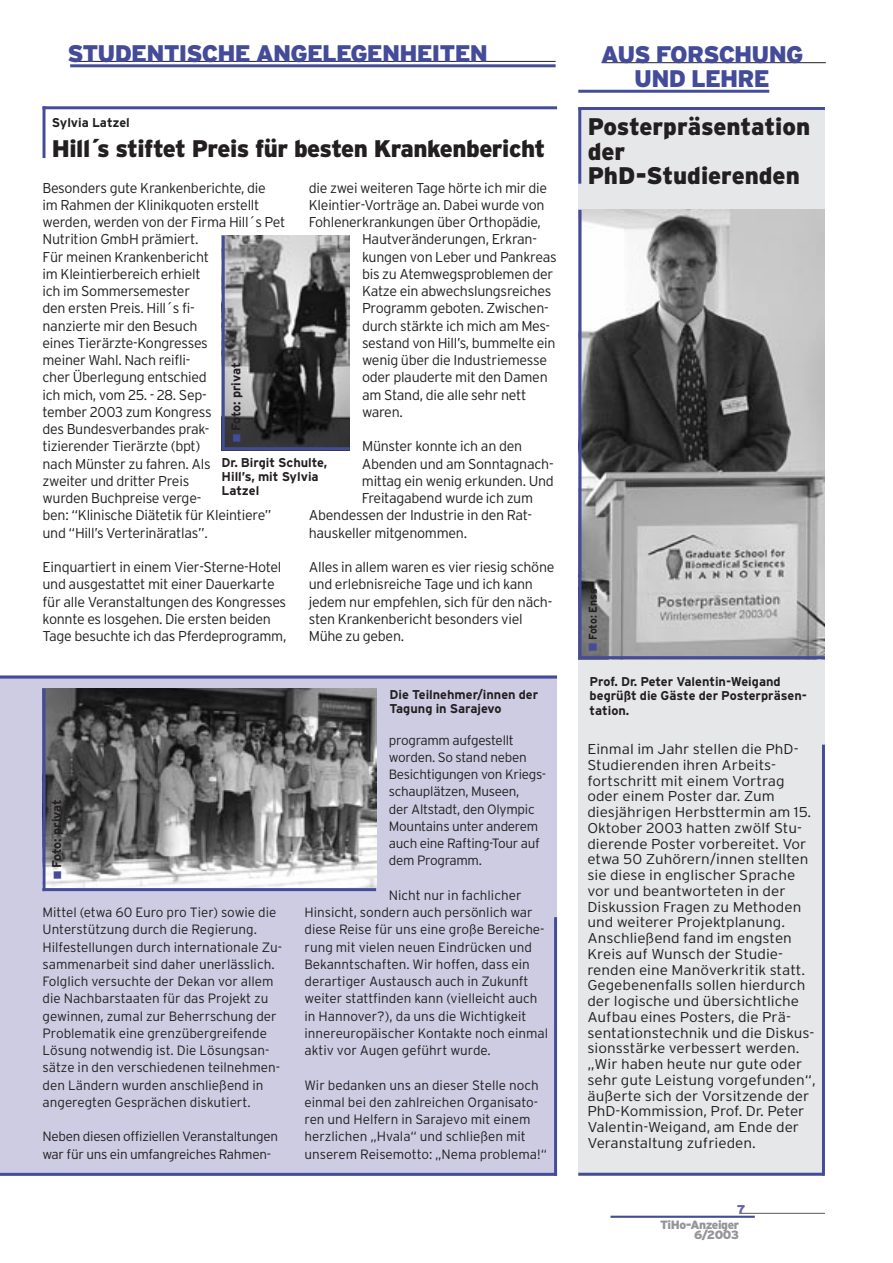
<style>
.page{position:relative;width:893px;height:1263px;background:#fff}
.page>*{position:absolute;margin:0;border:0;box-sizing:border-box;transform-origin:0 0}
.t1{font:900 24px/24.2px "Interstate";letter-spacing:-.035em;color:#444c99;text-align:center}
.t2{font:900 24px "Interstate";letter-spacing:-.02em;color:#231f20}
.t3{font:900 24px/24px "Interstate";color:#231f20}
.t4{font:300 14.25px/17.2px "Interstate";letter-spacing:-.02em;color:#231f20}
.t5{font:300 14.25px/15.8px "Interstate";color:#231f20;scale:1.07 1}
.t6{font:300 13.5px/17.2px "Interstate";color:#231f20}
.t7{font:300 13.5px/17.2px "Interstate";letter-spacing:-.02em;color:#231f20}
.t8{font:700 12.75px/14.4px "Interstate";color:#231f20}
.t9{font:900 12.75px "Interstate";color:#6366a8}
.t10{font:900 12px/10.5px "Interstate";letter-spacing:-.035em;color:#939598;text-align:right}
.t11{font:700 11.25px "Interstate";letter-spacing:-.01em;color:#231f20;scale:.93 1}
</style>
<div class="page">
<div style="left:0;top:676px;width:557px;height:500px;background:#cdcce3"></div>
<div style="left:578px;top:108px;width:247px;height:1068px;background:#e6e7e9"></div>
<hr style="left:740px;top:1213px;width:85px;height:1px;background:#57585a">
<hr style="left:610px;top:1216px;width:145px;height:2px;background:#444c99">
<hr style="left:77px;top:61px;width:479px;height:1px;background:#231f20">
<hr style="left:70px;top:64px;width:486px;height:3px;background:#444c99">
<hr style="left:43px;top:106px;width:2px;height:52px;background:#444c99">
<hr style="left:578px;top:107px;width:247px;height:3px;background:#444c99">
<hr style="left:578px;top:108px;width:3px;height:76px;background:#444c99">
<hr style="left:602px;top:62px;width:224px;height:1px;background:#231f20">
<hr style="left:578px;top:90px;width:191px;height:3px;background:#444c99">
<hr style="left:578px;top:1173px;width:246px;height:3px;background:#444c99">
<hr style="left:822px;top:745px;width:3px;height:431px;background:#444c99">
<hr style="left:43px;top:106px;width:514px;height:3px;background:#444c99">
<hr style="left:0;top:676px;width:557px;height:3px;background:#444c99">
<hr style="left:0;top:1173px;width:557px;height:3px;background:#444c99">
<hr style="left:554px;top:917px;width:3px;height:259px;background:#444c99">
<img style="left:225px;top:235px;width:124px;height:212px">
<hr style="left:222px;top:447px;width:128px;height:3px;background:#444c99">
<hr style="left:222px;top:235px;width:3px;height:215px;background:#444c99">
<img style="left:45px;top:688px;width:331px;height:199px">
<hr style="left:43px;top:688px;width:2px;height:203px;background:#444c99">
<img style="left:581px;top:210px;width:244px;height:446px">
<hr style="left:578px;top:210px;width:3px;height:449px;background:#444c99">
<hr style="left:579px;top:656px;width:246px;height:3px;background:#444c99">
<hr style="left:43px;top:888px;width:333px;height:3px;background:#444c99">
<svg style="left:233px;top:434px;width:8px;height:7px"></svg>
<svg style="left:54px;top:871px;width:7px;height:7px"></svg>
<svg style="left:589px;top:643px;width:8px;height:7px"></svg>
<h1 class="t1" style="left:68px;top:41px;width:422px">STUDENTISCHE ANGELEGENHEITEN</h1>
<p class="t8" style="left:52px;top:115px;width:79px">Sylvia Latzel</p>
<h1 class="t2" style="left:52px;top:135px;width:495px">Hill´s stiftet Preis für besten Krankenbericht</h1>
<p class="t4" style="left:43px;top:179px;width:244px">Besonders gute Krankenberichte, die<br>im Rahmen der Klinikquoten erstellt werden, werden von der Firma Hill´s Pet<br>Nutrition GmbH prämiert.<br>Für meinen Krankenbericht<br>im Kleintierbereich erhielt<br>ich im Sommersemester<br>den ersten Preis. Hill´s fi-<br>nanzierte mir den Besuch<br>eines Tierärzte-Kongresses<br>meiner Wahl. Nach reifli-<br>cher Überlegung entschied<br>ich mich, vom 25. - 28. Sep-<br>tember 2003 zum Kongress<br>des Bundesverbandes prak-<br>tizierender Tierärzte (bpt)<br>nach Münster zu fahren. Als<br>zweiter und dritter Preis<br>wurden Buchpreise verge-<br>ben: “Klinische Diätetik für Kleintiere” und “Hill’s Verterinäratlas”.</p>
<p class="t4" style="left:43px;top:558px;width:245px">Einquartiert in einem Vier-Sterne-Hotel und ausgestattet mit einer Dauerkarte für alle Veranstaltungen des Kongresses konnte es losgehen. Die ersten beiden Tage besuchte ich das Pferdeprogramm,</p>
<p class="t4" style="left:309px;top:179px;width:240px">die zwei weiteren Tage hörte ich mir die</p>
<p class="t4" style="left:309px;top:196px;width:237px">Kleintier-Vorträge an. Dabei wurde von</p>
<p class="t4" style="left:309px;top:213px;width:234px">Fohlenerkrankungen über Orthopädie,</p>
<p class="t4" style="left:362px;top:231px;width:176px">Hautveränderungen, Erkran-</p>
<p class="t4" style="left:362px;top:248px;width:196px">kungen von Leber und Pankreas</p>
<p class="t4" style="left:362px;top:265px;width:193px">bis zu Atemwegsproblemen der</p>
<p class="t4" style="left:362px;top:282px;width:191px">Katze ein abwechslungsreiches</p>
<p class="t4" style="left:362px;top:300px;width:188px">Programm geboten. Zwischen-</p>
<p class="t4" style="left:362px;top:317px;width:190px">durch stärkte ich mich am Mes-</p>
<p class="t4" style="left:362px;top:334px;width:195px">sestand von Hill’s, bummelte ein</p>
<p class="t4" style="left:362px;top:351px;width:186px">wenig über die Industriemesse</p>
<p class="t4" style="left:362px;top:369px;width:187px">oder plauderte mit den Damen</p>
<p class="t4" style="left:362px;top:386px;width:166px">am Stand, die alle sehr nett</p>
<p class="t4" style="left:362px;top:403px;width:42px">waren.</p>
<p class="t4" style="left:362px;top:438px;width:162px">Münster konnte ich an den</p>
<p class="t4" style="left:362px;top:455px;width:193px">Abenden und am Sonntagnach-</p>
<p class="t4" style="left:362px;top:472px;width:193px">mittag ein wenig erkunden. Und</p>
<p class="t4" style="left:362px;top:489px;width:173px">Freitagabend wurde ich zum</p>
<p class="t4" style="left:309px;top:507px;width:225px">Abendessen der Industrie in den Rat-</p>
<p class="t4" style="left:309px;top:524px;width:160px">hauskeller mitgenommen.</p>
<p class="t4" style="left:309px;top:558px;width:247px">Alles in allem waren es vier riesig schöne und erlebnisreiche Tage und ich kann jedem nur empfehlen, sich für den näch&shy;sten Krankenbericht besonders viel Mühe zu geben.</p>
<p class="t8" style="left:229px;top:431px;width:70px;rotate:-90deg">Foto: privat</p>
<p class="t8" style="left:222px;top:455px;width:107px">Dr. Birgit Schulte,<br>Hill’s, mit Sylvia<br>Latzel</p>
<p class="t8" style="left:50px;top:868px;width:70px;rotate:-90deg">Foto: privat</p>
<p class="t6" style="left:43px;top:904px;width:241px">Mittel (etwa 60 Euro pro Tier) sowie die Unterstützung durch die Regierung.<br>Hilfestellungen durch internationale Zu&shy;sammenarbeit sind daher unerlässlich.<br>Folglich versuchte der Dekan vor allem die Nachbarstaaten für das Projekt zu gewinnen, zumal zur Beherrschung der Problematik eine grenzübergreifende Lösung notwendig ist. Die Lösungsan&shy;sätze in den verschiedenen teilnehmen&shy;den Ländern wurden anschließend in angeregten Gesprächen diskutiert.</p>
<p class="t7" style="left:43px;top:1128px;width:237px">Neben diesen offiziellen Veranstaltungen war für uns ein umfangreiches Rahmen-</p>
<p class="t8" style="left:390px;top:687px;width:150px">Die Teilnehmer/innen der<br>Tagung in Sarajevo</p>
<p class="t7" style="left:389px;top:731px;width:159px">programm aufgestellt worden. So stand neben<br>Besichtigungen von Kriegs&shy;schauplätzen, Museen,<br>der Altstadt, den Olympic<br>Mountains unter anderem auch eine Rafting-Tour auf dem Programm.</p>
<p class="t6" style="left:305px;top:886px;width:245px;text-indent:84px">Nicht nur in fachlicher Hinsicht, sondern auch persönlich war diese Reise für uns eine große Bereiche&shy;rung mit vielen neuen Eindrücken und Bekanntschaften. Wir hoffen, dass ein derartiger Austausch auch in Zukunft weiter stattfinden kann (vielleicht auch in Hannover?), da uns die Wichtigkeit innereuropäischer Kontakte noch einmal aktiv vor Augen geführt wurde.</p>
<p class="t6" style="left:305px;top:1076px;width:244px">Wir bedanken uns an dieser Stelle noch einmal bei den zahlreichen Organisato&shy;ren und Helfern in Sarajevo mit einem herzlichen „Hvala“ und schließen mit unserem Reisemotto: „Nema problema!“</p>
<h1 class="t1" style="left:601px;top:42px;width:204px">AUS FORSCHUNG<br>UND LEHRE</h1>
<h1 class="t3" style="left:588px;top:115px;width:224px">Posterpräsentation der<br>PhD-Studierenden</h1>
<p class="t11" style="left:586px;top:640px;width:57px;rotate:-90deg">Foto: Enss</p>
<p class="t8" style="left:590px;top:674px;width:219px">Prof. Dr. Peter Valentin-Weigand begrüßt die Gäste der Posterpräsen&shy;tation.</p>
<p class="t5" style="left:587px;top:741px;width:215px">Einmal im Jahr stellen die PhD-<br>Studierenden ihren Arbeits&shy;fortschritt mit einem Vortrag oder einem Poster dar. Zum diesjährigen Herbsttermin am 15.<br>Oktober 2003 hatten zwölf Stu&shy;dierende Poster vorbereitet. Vor etwa 50 Zuhörern/innen stellten sie diese in englischer Sprache vor und beantworteten in der<br>Diskussion Fragen zu Methoden und weiterer Projektplanung.<br>Anschließend fand im engsten<br>Kreis auf Wunsch der Studie&shy;renden eine Manöverkritik statt.<br>Gegebenenfalls sollen hierdurch der logische und übersichtliche<br>Aufbau eines Posters, die Prä&shy;sentationstechnik und die Diskus&shy;sionsstärke verbessert werden. „Wir haben heute nur gute oder sehr gute Leistung vorgefunden“, äußerte sich der Vorsitzende der<br>PhD-Kommission, Prof. Dr. Peter<br>Valentin-Weigand, am Ende der<br>Veranstaltung zufrieden.</p>
<p class="t9" style="left:737px;top:1202px;width:10px">7</p>
<p class="t10" style="left:660px;top:1219px;width:81px">TiHo-Anzeiger<br>6/2003</p>
</div>
